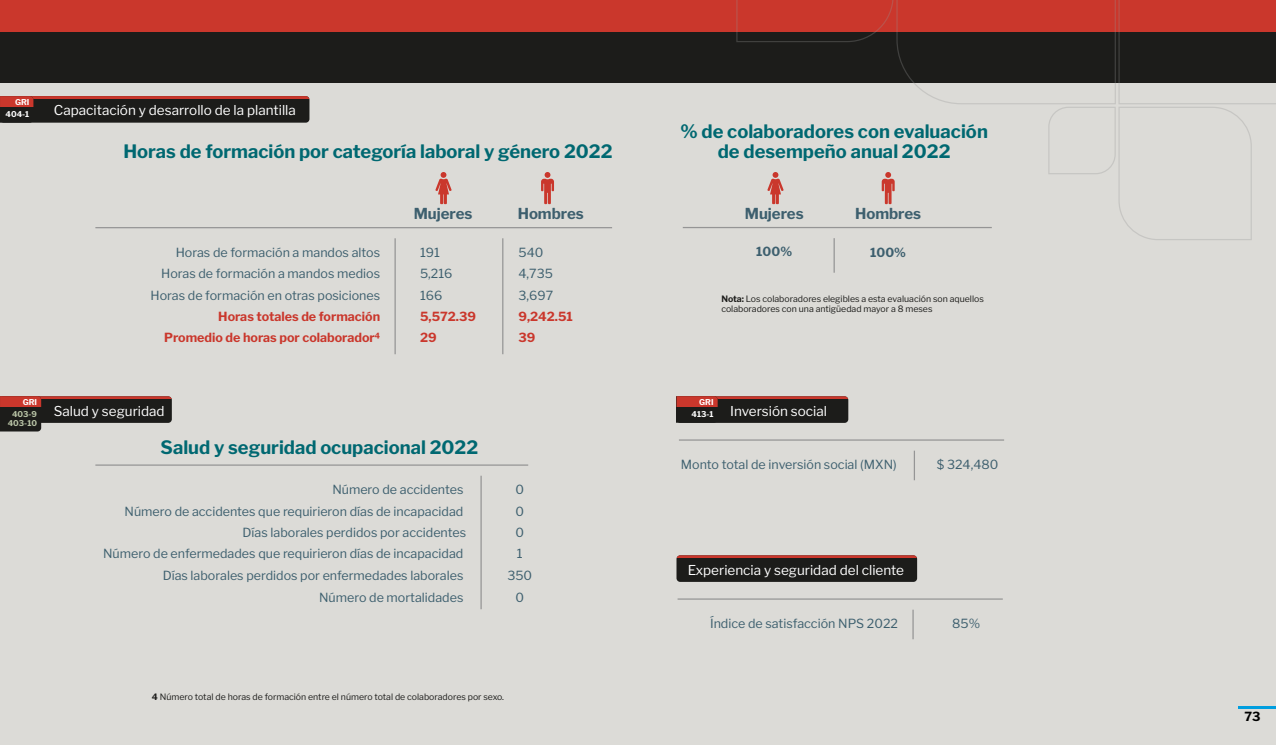
<style>
.page{position:relative;width:1276px;height:745px;background:#fff}
.page>*{position:absolute;margin:0;border:0;box-sizing:border-box;transform-origin:0 0}
.t1{font:700 18.38px/20.2px "Libre Franklin";color:#006871;text-align:center}
.t2{font:700 15px "Libre Franklin";color:#3d5f6e}
.t3{font:13.5px "Libre Franklin";color:#fff}
.t4{font:12.5px/21.4px "Libre Franklin";color:#3d5f6e;text-align:right}
.t5{font:700 12.5px/21.4px "Libre Franklin";color:#ca372c;text-align:right}
.t6{font:700 12.5px "Libre Franklin";color:#3d5f6e}
.t7{font:700 12.5px "Libre Franklin";color:#000}
.t8{font:8.75px/10px "Libre Franklin";color:#1c1c1a}
.t9{font:700 8px/12.1px "Libre Franklin";color:#fff;text-align:right}
.t10{font:700 8px/9px "Libre Franklin";color:#bac5a7;text-align:center}
.s1{font-weight:700}
</style>
<div class="page">
<div style="left:0;top:0;width:1276px;height:744px;background:#dcdbd7"></div>
<div style="left:0;top:25px;width:1276px;height:58px;background:#1c1c1a"></div>
<div style="left:0;top:0;width:1276px;height:31px;background:#ca372c"></div>
<hr style="left:95px;top:227px;width:517px;height:1px;background:#959595">
<hr style="left:394px;top:238px;width:2px;height:116px;background:#959595">
<hr style="left:502px;top:238px;width:1px;height:116px;background:#959595">
<hr style="left:95px;top:464px;width:433px;height:1px;background:#959595">
<hr style="left:480px;top:475px;width:2px;height:134px;background:#959595">
<hr style="left:679px;top:439px;width:325px;height:1px;background:#959595">
<hr style="left:913px;top:450px;width:2px;height:30px;background:#959595">
<hr style="left:683px;top:227px;width:309px;height:1px;background:#959595">
<hr style="left:833px;top:238px;width:2px;height:34px;background:#959595">
<div style="left:0;top:96px;width:309px;height:27px;background:#1c1c1a;border-radius:4px"></div>
<hr style="left:0;top:96px;width:309px;height:2px;background:#ca372c">
<div style="left:0;top:396px;width:172px;height:26px;background:#1c1c1a;border-radius:4px"></div>
<hr style="left:0;top:396px;width:172px;height:2px;background:#ca372c">
<svg style="left:0;top:121px;width:33px;height:2px"></svg>
<div style="left:0;top:96px;width:33px;height:11px;background:#ca372c"></div>
<svg style="left:0;top:420px;width:41px;height:11px"></svg>
<div style="left:0;top:396px;width:41px;height:11px;background:#ca372c"></div>
<div style="left:676px;top:396px;width:172px;height:26px;background:#1c1c1a;border-radius:4px"></div>
<hr style="left:676px;top:396px;width:172px;height:2px;background:#ca372c">
<div style="left:676px;top:396px;width:41px;height:11px;background:#ca372c"></div>
<hr style="left:677px;top:598px;width:325px;height:1px;background:#959595">
<hr style="left:912px;top:609px;width:1px;height:30px;background:#959595">
<div style="left:676px;top:555px;width:241px;height:26px;background:#1c1c1a;border-radius:4px"></div>
<hr style="left:676px;top:555px;width:241px;height:2px;background:#ca372c">
<svg style="left:541px;top:172px;width:13px;height:32px"></svg>
<svg style="left:435px;top:172px;width:17px;height:32px"></svg>
<svg style="left:735px;top:0;width:541px;height:241px"></svg>
<hr style="left:1238px;top:706px;width:38px;height:2px;background:#009edf">
<p class="t9" style="left:6px;top:95px;width:25px">GRI<br>404-1</p>
<p class="t3" style="left:54px;top:100px;width:243px">Capacitación y desarrollo de la plantilla</p>
<h1 class="t1" style="left:123px;top:140px;width:490px">Horas de formación por categoría laboral y género 2022</h1>
<p class="t4" style="left:151px;top:240px;width:231px">Horas de formación a mandos altos<br>Horas de formación a mandos medios<br>Horas de formación en otras posiciones</p>
<p class="t5" style="left:164px;top:304px;width:217px">Horas totales de formación<br>Promedio de horas por colaborador4</p>
<p class="t2" style="left:414px;top:202px;width:60px">Mujeres</p>
<p class="t4" style="left:420px;top:240px;width:21px">191</p>
<p class="t4" style="left:420px;top:262px;width:34px;text-align:left">5,216<br>166</p>
<p class="t2" style="left:518px;top:202px;width:68px">Hombres</p>
<p class="t4" style="left:518px;top:240px;width:36px;text-align:left">540<br>4,735<br>3,697</p>
<p class="t5" style="left:420px;top:304px;width:57px">5,572.39</p>
<p class="t5" style="left:518px;top:304px;width:56px">9,242.51</p>
<p class="t5" style="left:420px;top:325px;width:18px">29</p>
<p class="t5" style="left:518px;top:325px;width:18px">39</p>
<h1 class="t1" style="left:680px;top:119px;width:309px">% de colaboradores con evaluación de desempeño anual 2022</h1>
<p class="t2" style="left:745px;top:202px;width:60px">Mujeres</p>
<p class="t2" style="left:855px;top:202px;width:68px">Hombres</p>
<p class="t6" style="left:870px;top:242px;width:37px">100%</p>
<p class="t8" style="left:721px;top:293px;width:264px"><span class="s1">Nota:</span> Los colaboradores elegibles a esta evaluación son aquellos colaboradores con una antigüedad mayor a 8 meses</p>
<p class="t6" style="left:756px;top:242px;width:37px">100%</p>
<p class="t9" style="left:23px;top:395px;width:16px">GRI</p>
<p class="t10" style="left:8px;top:408px;width:31px">403-9<br>403-10</p>
<p class="t3" style="left:54px;top:400px;width:112px">Salud y seguridad</p>
<p class="t3" style="left:730px;top:400px;width:98px">Inversión social</p>
<p class="t9" style="left:691px;top:395px;width:24px">GRI<br>413-1</p>
<h1 class="t1" style="left:161px;top:435px;width:319px">Salud y seguridad ocupacional 2022</h1>
<p class="t4" style="left:125px;top:477px;width:343px">Número de accidentes<br>Número de accidentes que requirieron días de incapacidad<br>Días laborales perdidos por accidentes</p>
<p class="t4" style="left:515px;top:477px;width:10px">0</p>
<p class="t4" style="left:515px;top:499px;width:10px;text-align:left">0<br>0</p>
<p class="t4" style="left:103px;top:541px;width:362px">Número de enfermedades que requirieron días de incapacidad</p>
<p class="t4" style="left:517px;top:541px;width:7px">1</p>
<p class="t4" style="left:163px;top:562px;width:302px;line-height:22.6px">Días laborales perdidos por enfermedades laborales<br>Número de mortalidades</p>
<p class="t4" style="left:507px;top:562px;width:26px;line-height:22.6px;text-align:center">350<br>0</p>
<p class="t8" style="left:152px;top:690px;width:354px"><span class="s1">4</span> Número total de horas de formación entre el número total de colaboradores por sexo.</p>
<p class="t4" style="left:681px;top:452px;width:217px">Monto total de inversión social (MXN)</p>
<p class="t4" style="left:937px;top:452px;width:63px">$ 324,480</p>
<p class="t3" style="left:688px;top:558px;width:218px">Experiencia y seguridad del cliente</p>
<p class="t4" style="left:710px;top:611px;width:189px">Índice de satisfacción NPS 2022</p>
<p class="t4" style="left:952px;top:611px;width:29px">85%</p>
<p class="t7" style="left:1244px;top:706px;width:18px">73</p>
</div>
